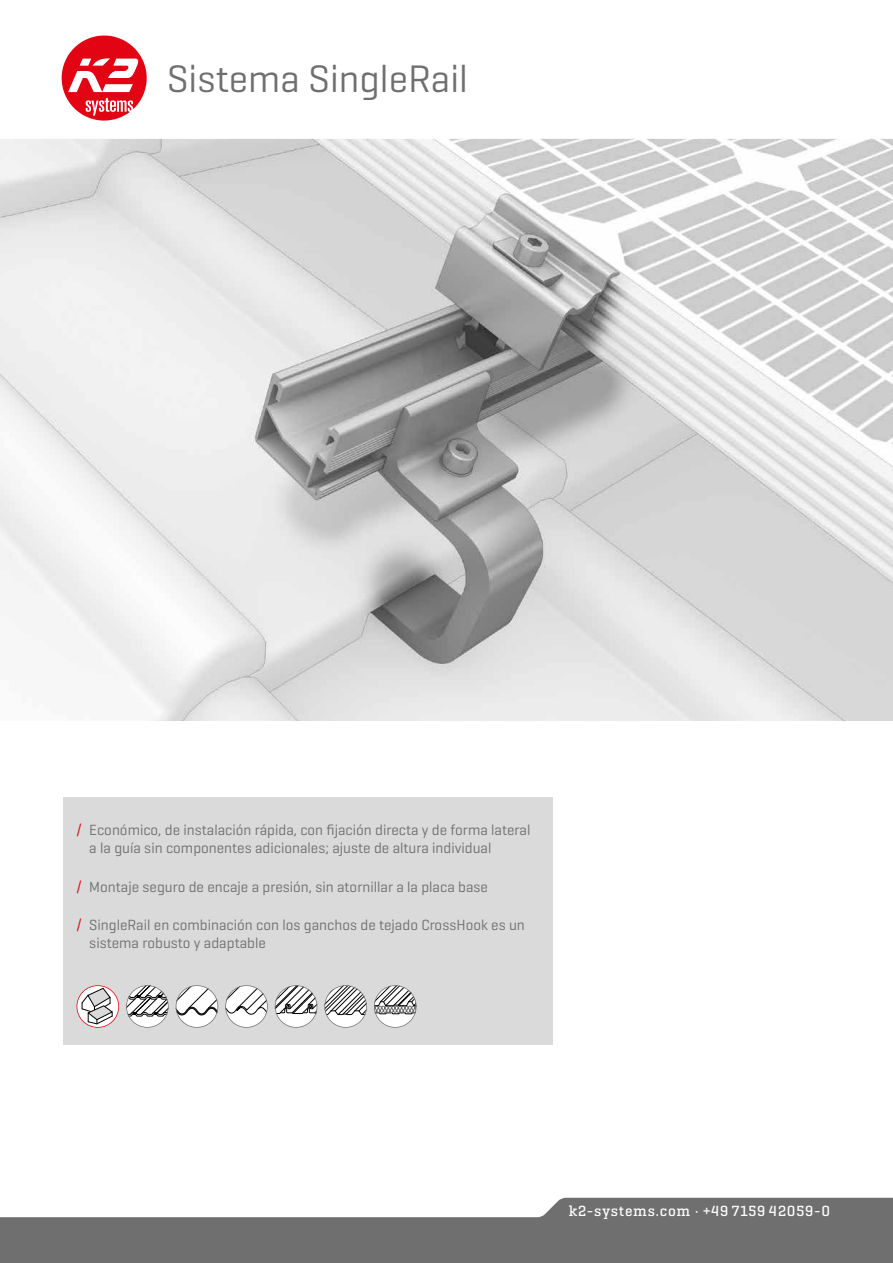
<style>
.page{position:relative;width:893px;height:1263px;background:#fff}
.page>*{position:absolute;margin:0;border:0;box-sizing:border-box;transform-origin:0 0}
.t1{font:39px "K2 Geogrotesque";color:#6f6f6f}
.t2{font:15px/18px "K2 Geogrotesque";color:#6f6f6f}
.t3{font:500 15px "K2 Geogrotesque Slab";letter-spacing:.05em;color:#fff}
.s1{color:#e30413}
</style>
<div class="page">
<img style="left:0;top:139px;width:893px;height:582px">
<div style="left:64px;top:797px;width:489px;height:247px;background:#dadada"></div>
<svg style="left:77px;top:985px;width:42px;height:43px"></svg>
<svg style="left:126px;top:985px;width:43px;height:43px"></svg>
<svg style="left:176px;top:985px;width:42px;height:43px"></svg>
<svg style="left:225px;top:985px;width:43px;height:43px"></svg>
<svg style="left:275px;top:985px;width:42px;height:43px"></svg>
<svg style="left:324px;top:985px;width:43px;height:43px"></svg>
<svg style="left:374px;top:985px;width:42px;height:43px"></svg>
<svg style="left:0;top:1198px;width:893px;height:65px;fill:#6f6f6f"></svg>
<svg style="left:62px;top:36px;width:85px;height:85px"></svg>
<h1 class="t1" style="left:167px;top:54px;width:302px">Sistema SingleRail</h1>
<p class="t2" style="left:89px;top:820px;width:443px;text-indent:-13px"><span class="s1">/</span> Económico, de instalación rápida, con fijación directa y de forma lateral a la guía sin componentes adicionales; ajuste de altura individual</p>
<p class="t2" style="left:77px;top:878px;width:413px"><span class="s1">/</span> Montaje seguro de encaje a presión, sin atornillar a la placa base</p>
<p class="t2" style="left:89px;top:916px;width:437px;text-indent:-13px"><span class="s1">/</span> SingleRail en combinación con los ganchos de tejado CrossHook es un sistema robusto y adaptable</p>
<p class="t3" style="left:569px;top:1201px;width:263px">k2-systems.com · +49 7159 42059-0</p>
</div>
